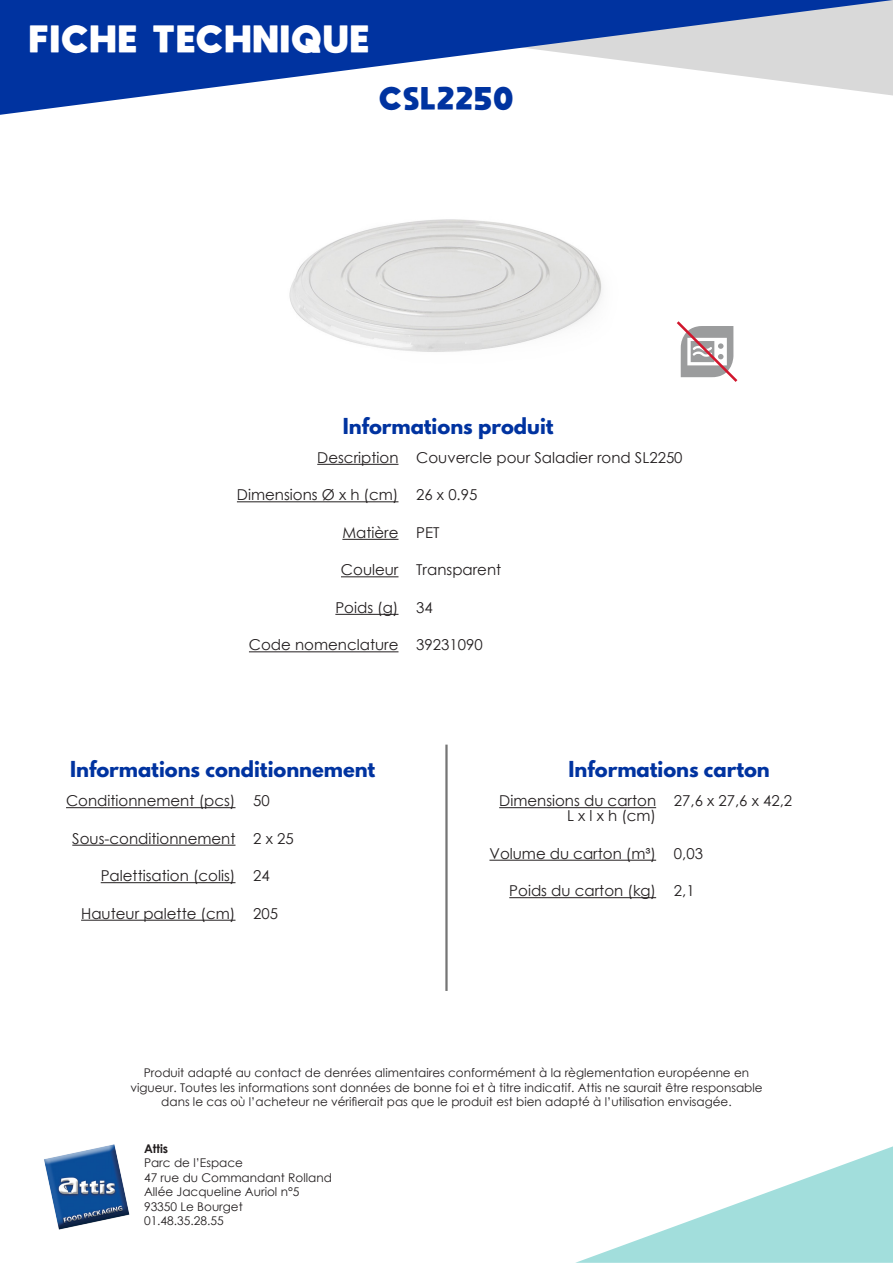
<style>
.page{position:relative;width:893px;height:1263px;background:#fff}
.page>*{position:absolute;margin:0;border:0;box-sizing:border-box;transform-origin:0 0}
.t1{font:800 27px "moon get";letter-spacing:.1em;color:#fff}
.t2{font:800 22.5px "moon get";letter-spacing:.1em;color:#0033a0}
.t3{font:700 19.5px "League Spartan";color:#0033a0}
.t4{font:15px "Century Gothic";color:#231f20}
.t5{font:12px/14.4px "Century Gothic";color:#231f20;text-align:center}
.t6{font:700 12px "Century Gothic";color:#231f20}
</style>
<div class="page">
<svg style="left:0;top:0;width:893px;height:115px"></svg>
<svg style="left:575px;top:1146px;width:318px;height:117px"></svg>
<hr style="left:317px;top:464px;width:81px;height:1px;background:#231f20">
<hr style="left:237px;top:501px;width:161px;height:1px;background:#231f20">
<hr style="left:342px;top:539px;width:56px;height:1px;background:#231f20">
<hr style="left:341px;top:576px;width:57px;height:1px;background:#231f20">
<hr style="left:335px;top:614px;width:63px;height:1px;background:#231f20">
<hr style="left:249px;top:651px;width:149px;height:1px;background:#231f20">
<img style="left:44px;top:1144px;width:86px;height:85px">
<hr style="left:499px;top:807px;width:157px;height:1px;background:#231f20">
<hr style="left:489px;top:860px;width:167px;height:1px;background:#231f20">
<hr style="left:509px;top:897px;width:147px;height:1px;background:#231f20">
<hr style="left:66px;top:807px;width:169px;height:1px;background:#231f20">
<hr style="left:72px;top:845px;width:163px;height:1px;background:#231f20">
<hr style="left:101px;top:882px;width:134px;height:1px;background:#231f20">
<hr style="left:81px;top:920px;width:154px;height:1px;background:#231f20">
<hr style="left:445px;top:745px;width:3px;height:246px;background:#757575">
<svg style="left:677px;top:321px;width:60px;height:61px"></svg>
<img style="left:289px;top:219px;width:313px;height:133px">
<p class="t1" style="left:30px;top:22px;width:340px">FICHE TECHNIQUE</p>
<p class="t2" style="left:380px;top:84px;width:135px">CSL2250</p>
<p class="t3" style="left:343px;top:410px;width:212px">Informations produit</p>
<p class="t4" style="left:317px;top:447px;width:83px">Description</p>
<p class="t4" style="left:237px;top:484px;width:163px">Dimensions Ø x h (cm)</p>
<p class="t4" style="left:342px;top:522px;width:58px">Matière</p>
<p class="t4" style="left:341px;top:559px;width:59px">Couleur</p>
<p class="t4" style="left:335px;top:597px;width:65px">Poids (g)</p>
<p class="t4" style="left:249px;top:634px;width:151px">Code nomenclature</p>
<p class="t4" style="left:416px;top:447px;width:268px">Couvercle pour Saladier rond SL2250</p>
<p class="t4" style="left:416px;top:484px;width:63px">26 x 0.95</p>
<p class="t4" style="left:416px;top:522px;width:25px">PET</p>
<p class="t4" style="left:416px;top:559px;width:87px">Transparent</p>
<p class="t4" style="left:416px;top:597px;width:18px">34</p>
<p class="t4" style="left:416px;top:634px;width:68px">39231090</p>
<p class="t3" style="left:70px;top:754px;width:307px">Informations conditionnement</p>
<p class="t4" style="left:66px;top:790px;width:171px">Conditionnement (pcs)</p>
<p class="t4" style="left:72px;top:828px;width:165px">Sous-conditionnement</p>
<p class="t4" style="left:101px;top:865px;width:136px">Palettisation (colis)</p>
<p class="t4" style="left:81px;top:903px;width:156px">Hauteur palette (cm)</p>
<p class="t4" style="left:253px;top:790px;width:18px">50</p>
<p class="t4" style="left:253px;top:828px;width:42px">2 x 25</p>
<p class="t4" style="left:253px;top:865px;width:18px">24</p>
<p class="t4" style="left:253px;top:903px;width:26px">205</p>
<p class="t3" style="left:569px;top:754px;width:203px">Informations carton</p>
<p class="t4" style="left:499px;top:790px;width:158px">Dimensions du carton</p>
<p class="t4" style="left:567px;top:805px;width:91px">L x l x h (cm)</p>
<p class="t4" style="left:489px;top:843px;width:168px">Volume du carton (m³)</p>
<p class="t4" style="left:509px;top:880px;width:148px">Poids du carton (kg)</p>
<p class="t4" style="left:674px;top:790px;width:120px">27,6 x 27,6 x 42,2</p>
<p class="t4" style="left:674px;top:843px;width:31px">0,03</p>
<p class="t4" style="left:674px;top:880px;width:22px">2,1</p>
<p class="t5" style="left:130px;top:1065px;width:634px">Produit adapté au contact de denrées alimentaires conformément à la règlementation européenne en vigueur. Toutes les informations sont données de bonne foi et à titre indicatif. Attis ne saurait être responsable dans le cas où l’acheteur ne vérifierait pas que le produit est bien adapté à l’utilisation envisagée.</p>
<p class="t6" style="left:144px;top:1139px;width:26px">Attis</p>
<p class="t5" style="left:144px;top:1155px;width:100px">Parc de l’Espace</p>
<p class="t5" style="left:144px;top:1170px;width:189px">47 rue du Commandant Rolland</p>
<p class="t5" style="left:144px;top:1184px;width:157px">Allée Jacqueline Auriol n°5</p>
<p class="t5" style="left:144px;top:1199px;width:100px">93350 Le Bourget</p>
<p class="t5" style="left:144px;top:1213px;width:81px">01.48.35.28.55</p>
</div>
